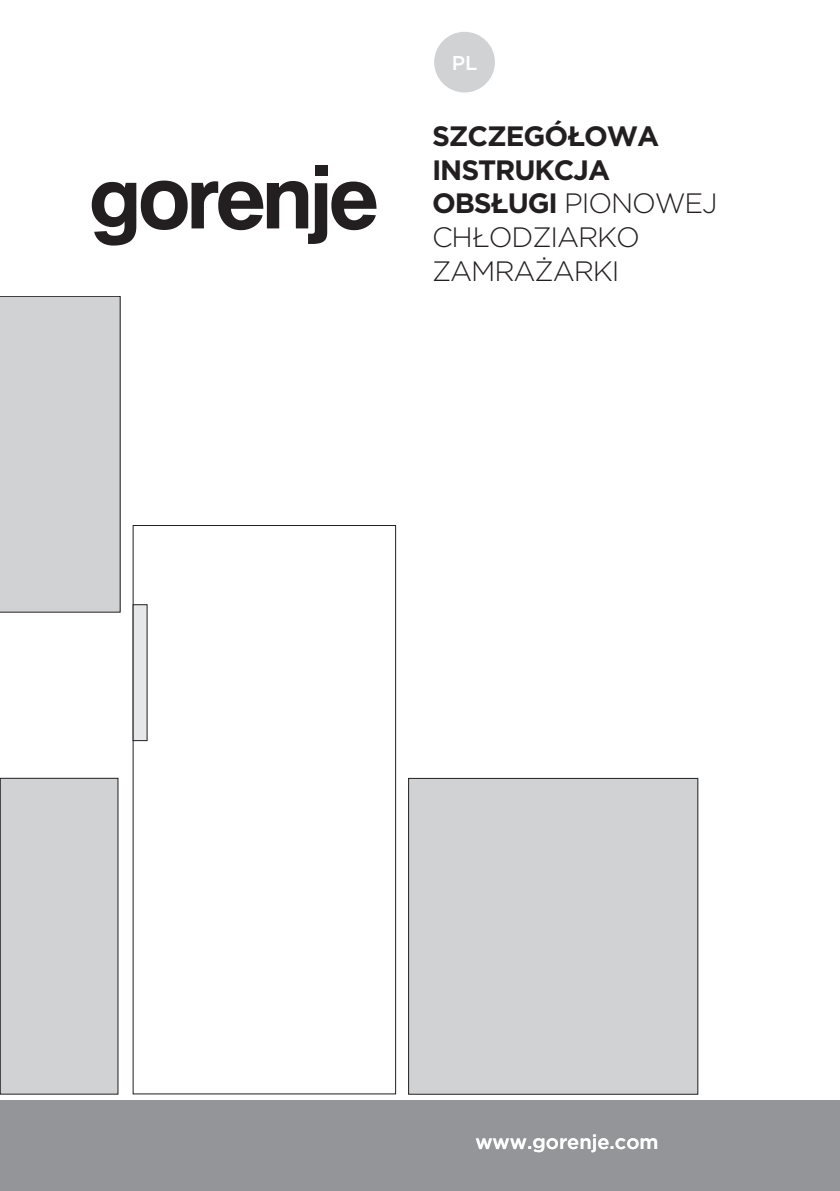
<style>
.page{position:relative;width:840px;height:1191px;background:#fff}
.page>*{position:absolute;margin:0;border:0;box-sizing:border-box;transform-origin:0 0}
.Naslovnica_naslov{font:300 28px "Gotham";letter-spacing:-.04em;color:#231f20}
.Naslovnica_naslov-2{font:700 28px "Gotham";letter-spacing:-.04em;color:#231f20}
.oznaka_drzave{font:500 20px "Gotham";color:#fff}
.s1{font-weight:700}
</style>
<div class="page">
<div style="left:0;top:1100px;width:839px;height:91px;background:#939598"></div>
<div style="left:434px;top:32px;width:60px;height:60px;background:#d1d2d4;border-radius:50%"></div>
<div style="left:314px;top:165px;width:13px;height:11px;background:#231f20"></div>
<svg style="left:92px;top:181px;width:284px;height:64px"></svg>
<div style="left:133px;top:604px;width:14px;height:137px;background:#e6e7e9"></div>
<div style="left:408px;top:778px;width:289px;height:316px;background:#d1d2d4"></div>
<div style="left:408px;top:778px;width:289px;height:316px;border:1px solid #231f20"></div>
<div style="left:0;top:778px;width:118px;height:316px;background:#d1d2d4"></div>
<div style="left:0;top:778px;width:118px;height:316px;border:1px solid #231f20"></div>
<div style="left:0;top:296px;width:120px;height:316px;background:#d1d2d4"></div>
<p class="oznaka_drzave" style="left:451px;top:50px;width:27px">PL</p>
<p class="Naslovnica_naslov-2" style="left:432px;top:118px;width:229px">SZCZEGÓŁOWA</p>
<p class="Naslovnica_naslov-2" style="left:432px;top:151px;width:179px">INSTRUKCJA</p>
<p class="Naslovnica_naslov" style="left:432px;top:186px;width:287px"><span class="s1">OBSŁUGI</span> PIONOWEJ</p>
<p class="Naslovnica_naslov" style="left:432px;top:219px;width:209px">CHŁODZIARKO</p>
<p class="Naslovnica_naslov" style="left:432px;top:253px;width:189px">ZAMRAŻARKI</p>
<p class="oznaka_drzave" style="left:475px;top:1128px;width:185px">www.gorenje.com</p>
</div>
